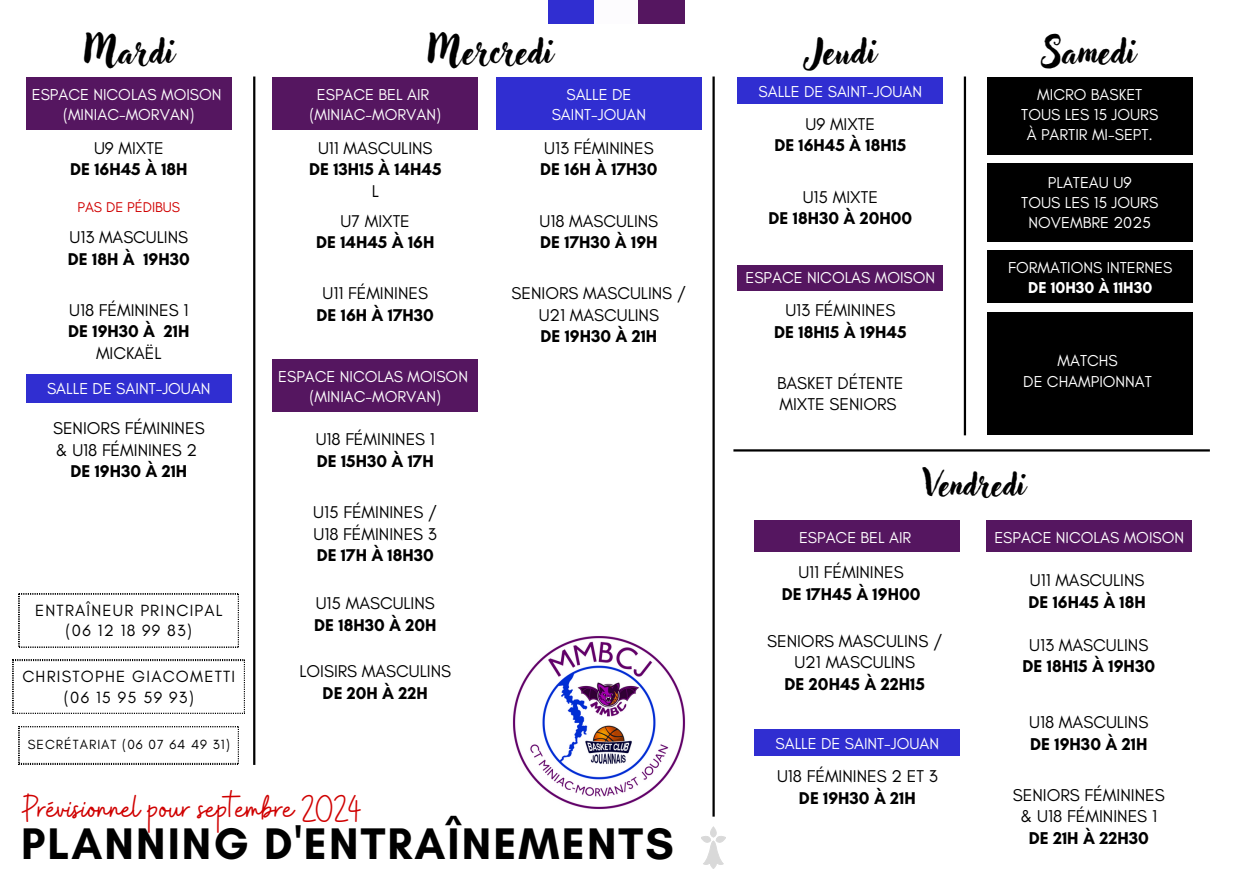
<style>
.page{position:relative;width:1233px;height:894px;background:#fff}
.page>*{position:absolute;margin:0;border:0;box-sizing:border-box;transform-origin:0 0}
.t1{font:700 45px "Glacial Indifference";letter-spacing:.045em;color:#000}
.t2{font:37.8px "Buffalo";color:#d00000}
.t3{font:34.5px "Adlery Pro";color:#000}
.t4{font:31.5px "Adlery Pro";color:#000}
.t5{font:17.4px/21.3px "Glacial Indifference";color:#000;text-align:center}
.t6{font:700 17.4px/21.3px "Glacial Indifference";color:#000;text-align:center}
.t7{font:16.5px/20.2px "Glacial Indifference";letter-spacing:.075em;color:#000;text-align:center}
.t8{font:16.05px/20.1px "Glacial Indifference";color:#fff;text-align:center}
.t9{font:14.4px "Glacial Indifference";color:#d00000}
.t10{font:13.5px "Glacial Indifference";letter-spacing:.075em;color:#000}
.s1{font-weight:700}
.s2{font-weight:400}
</style>
<div class="page">
<div style="left:548px;top:0;width:47px;height:24px;background:#302ed1"></div>
<div style="left:594px;top:0;width:46px;height:24px;background:#fdfcfe"></div>
<div style="left:638px;top:0;width:47px;height:24px;background:#551660"></div>
<svg style="left:701px;top:826px;width:25px;height:42px"></svg>
<img style="left:512px;top:636px;width:174px;height:174px">
<hr style="left:253px;top:76px;width:2px;height:688px;background:#000">
<div style="left:26px;top:374px;width:205px;height:28px;background:#302ed1"></div>
<div style="left:738px;top:78px;width:205px;height:26px;background:#302ed1"></div>
<div style="left:496px;top:78px;width:206px;height:52px;background:#302ed1"></div>
<div style="left:273px;top:78px;width:205px;height:52px;background:#551660"></div>
<div style="left:273px;top:359px;width:205px;height:52px;background:#551660"></div>
<div style="left:26px;top:78px;width:205px;height:52px;background:#551660"></div>
<hr style="left:964px;top:76px;width:2px;height:359px;background:#000">
<hr style="left:712px;top:76px;width:3px;height:740px;background:#000">
<div style="left:987px;top:78px;width:205px;height:77px;background:#000"></div>
<div style="left:987px;top:163px;width:205px;height:79px;background:#000"></div>
<div style="left:987px;top:312px;width:205px;height:122px;background:#000"></div>
<svg style="left:19px;top:593px;width:220px;height:54px"></svg>
<svg style="left:19px;top:726px;width:220px;height:37px"></svg>
<div style="left:988px;top:250px;width:205px;height:53px;background:#000"></div>
<div style="left:738px;top:265px;width:205px;height:25px;background:#551660"></div>
<hr style="left:733px;top:449px;width:477px;height:2px;background:#000">
<div style="left:986px;top:520px;width:205px;height:32px;background:#551660"></div>
<div style="left:755px;top:729px;width:205px;height:26px;background:#302ed1"></div>
<div style="left:755px;top:520px;width:205px;height:32px;background:#551660"></div>
<svg style="left:13px;top:659px;width:231px;height:54px"></svg>
<h4 class="t3" style="left:84px;top:36px;width:91px">Mardi</h4>
<h4 class="t8" style="left:32px;top:84px;width:191px">ESPACE NICOLAS MOISON (MINIAC-MORVAN)</h4>
<h4 class="t3" style="left:427px;top:36px;width:126px">Mercredi</h4>
<h4 class="t3" style="left:805px;top:36px;width:72px">Jeudi</h4>
<p class="t8" style="left:566px;top:84px;width:66px">SALLE DE</p>
<h4 class="t8" style="left:759px;top:81px;width:165px">SALLE DE SAINT-JOUAN</h4>
<p class="t8" style="left:552px;top:104px;width:96px">SAINT-JOUAN</p>
<h4 class="t8" style="left:310px;top:84px;width:133px">ESPACE BEL AIR (MINIAC-MORVAN)</h4>
<h4 class="t5" style="left:806px;top:113px;width:71px">U9 MIXTE</h4>
<h4 class="t5" style="left:94px;top:137px;width:71px">U9 MIXTE</h4>
<h4 class="t6" style="left:774px;top:134px;width:134px">DE 16H45 À 18H15</h4>
<h4 class="t6" style="left:70px;top:158px;width:119px">DE 16H45 À 18H</h4>
<h4 class="t5" style="left:540px;top:137px;width:119px;text-align:left">U13 FÉMININES<br><span class="s1">DE 16H À 17H30</span></h4>
<h4 class="t5" style="left:309px;top:137px;width:134px">U11 MASCULINS<br><span class="s1">DE 13H15 À 14H45<br></span>L</h4>
<h1 class="t6" style="left:769px;top:186px;width:145px"><span class="s2">U15 MIXTE<br></span>DE 18H30 À 20H00</h1>
<h4 class="t9" style="left:77px;top:198px;width:104px">PAS DE PÉDIBUS</h4>
<h4 class="t5" style="left:540px;top:210px;width:120px;text-align:left">U18 MASCULINS<br><span class="s1">DE 17H30 À 19H</span></h4>
<h4 class="t6" style="left:316px;top:210px;width:120px"><span class="s2">U7 MIXTE<br></span>DE 14H45 À 16H</h4>
<h5 class="t5" style="left:317px;top:282px;width:119px">U11 FÉMININES<br><span class="s1">DE 16H À 17H30</span></h5>
<p class="t5" style="left:68px;top:226px;width:123px;text-align:left">U13 MASCULINS<br><span class="s1">DE 18H À 19H30</span></p>
<h4 class="t5" style="left:68px;top:299px;width:123px">U18 FÉMININES 1<br><span class="s1">DE 19H30 À 21H<br></span>MICKAËL</h4>
<h4 class="t8" style="left:745px;top:267px;width:191px">ESPACE NICOLAS MOISON</h4>
<h2 class="t6" style="left:774px;top:299px;width:134px"><span class="s2">U13 FÉMININES<br></span>DE 18H15 À 19H45</h2>
<h4 class="t5" style="left:512px;top:282px;width:176px">SENIORS MASCULINS /<br>U21 MASCULINS<br><span class="s1">DE 19H30 À 21H</span></h4>
<p class="t8" style="left:47px;top:378px;width:165px">SALLE DE SAINT-JOUAN</p>
<h4 class="t8" style="left:278px;top:366px;width:191px">ESPACE NICOLAS MOISON (MINIAC-MORVAN)</h4>
<h4 class="t5" style="left:777px;top:372px;width:128px;text-align:left">BASKET DÉTENTE<br>MIXTE SENIORS</h4>
<p class="t3" style="left:1042px;top:36px;width:94px">Samedi</p>
<h2 class="t8" style="left:1021px;top:84px;width:139px">MICRO BASKET<br>TOUS LES 15 JOURS<br>À PARTIR MI-SEPT.</h2>
<h4 class="t8" style="left:1021px;top:172px;width:139px">PLATEAU U9<br>TOUS LES 15 JOURS<br>NOVEMBRE 2025</h4>
<h4 class="t8" style="left:1008px;top:257px;width:166px">FORMATIONS INTERNES<br><span class="s1">DE 10H30 À 11H30</span></h4>
<h4 class="t8" style="left:1023px;top:351px;width:130px">MATCHS<br>DE CHAMPIONNAT</h4>
<h4 class="t5" style="left:53px;top:417px;width:153px">SENIORS FÉMININES &amp; U18 FÉMININES 2<br><span class="s1">DE 19H30 À 21H</span></h4>
<h2 class="t7" style="left:35px;top:600px;width:189px">ENTRAÎNEUR PRINCIPAL (06 12 18 99 83)</h2>
<h4 class="t7" style="left:22px;top:666px;width:214px">CHRISTOPHE GIACOMETTI (06 15 95 59 93)</h4>
<h4 class="t10" style="left:28px;top:735px;width:204px">SECRÉTARIAT (06 07 64 49 31)</h4>
<h4 class="t5" style="left:316px;top:428px;width:121px;text-align:left">U18 FÉMININES 1<br><span class="s1">DE 15H30 À 17H</span></h4>
<h4 class="t5" style="left:313px;top:501px;width:126px;text-align:justify">U15 FÉMININES / U18 FÉMININES 3<br><span class="s1">DE 17H À 18H30</span></h4>
<h4 class="t5" style="left:314px;top:592px;width:124px;text-align:left">U15 MASCULINS<br><span class="s1">DE 18H30 À 20H</span></h4>
<h2 class="t5" style="left:299px;top:659px;width:153px;line-height:22.2px">LOISIRS MASCULINS<br><span class="s1">DE 20H À 22H</span></h2>
<h4 class="t2" style="left:22px;top:783px;width:342px">Prévisionnel pour septembre 2024</h4>
<h5 class="t1" style="left:21px;top:816px;width:654px">PLANNING D'ENTRAÎNEMENTS</h5>
<h4 class="t4" style="left:923px;top:470px;width:104px">Vendredi</h4>
<h4 class="t8" style="left:799px;top:527px;width:114px">ESPACE BEL AIR</h4>
<h4 class="t8" style="left:994px;top:527px;width:191px">ESPACE NICOLAS MOISON</h4>
<h4 class="t6" style="left:782px;top:561px;width:140px"><span class="s2">U11 FÉMININES<br></span>DE 17H45 À 19H00</h4>
<h4 class="t5" style="left:767px;top:630px;width:177px">SENIORS MASCULINS /<br>U21 MASCULINS<br><span class="s1">DE 20H45 À 22H15</span></h4>
<h4 class="t8" style="left:776px;top:732px;width:165px">SALLE DE SAINT-JOUAN</h4>
<h4 class="t5" style="left:777px;top:765px;width:162px">U18 FÉMININES 2 ET 3<br><span class="s1">DE 19H30 À 21H</span></h4>
<h4 class="t5" style="left:1028px;top:569px;width:119px;text-align:left">U11 MASCULINS<br><span class="s1">DE 16H45 À 18H</span></h4>
<h5 class="t6" style="left:1022px;top:634px;width:134px"><span class="s2">U13 MASCULINS<br></span>DE 18H15 À 19H30</h5>
<h4 class="t5" style="left:1029px;top:711px;width:121px;text-align:left">U18 MASCULINS<br><span class="s1">DE 19H30 À 21H</span></h4>
<h3 class="t5" style="left:1013px;top:784px;width:154px">SENIORS FÉMININES &amp; U18 FÉMININES 1<br><span class="s1">DE 21H À 22H30</span></h3>
</div>
